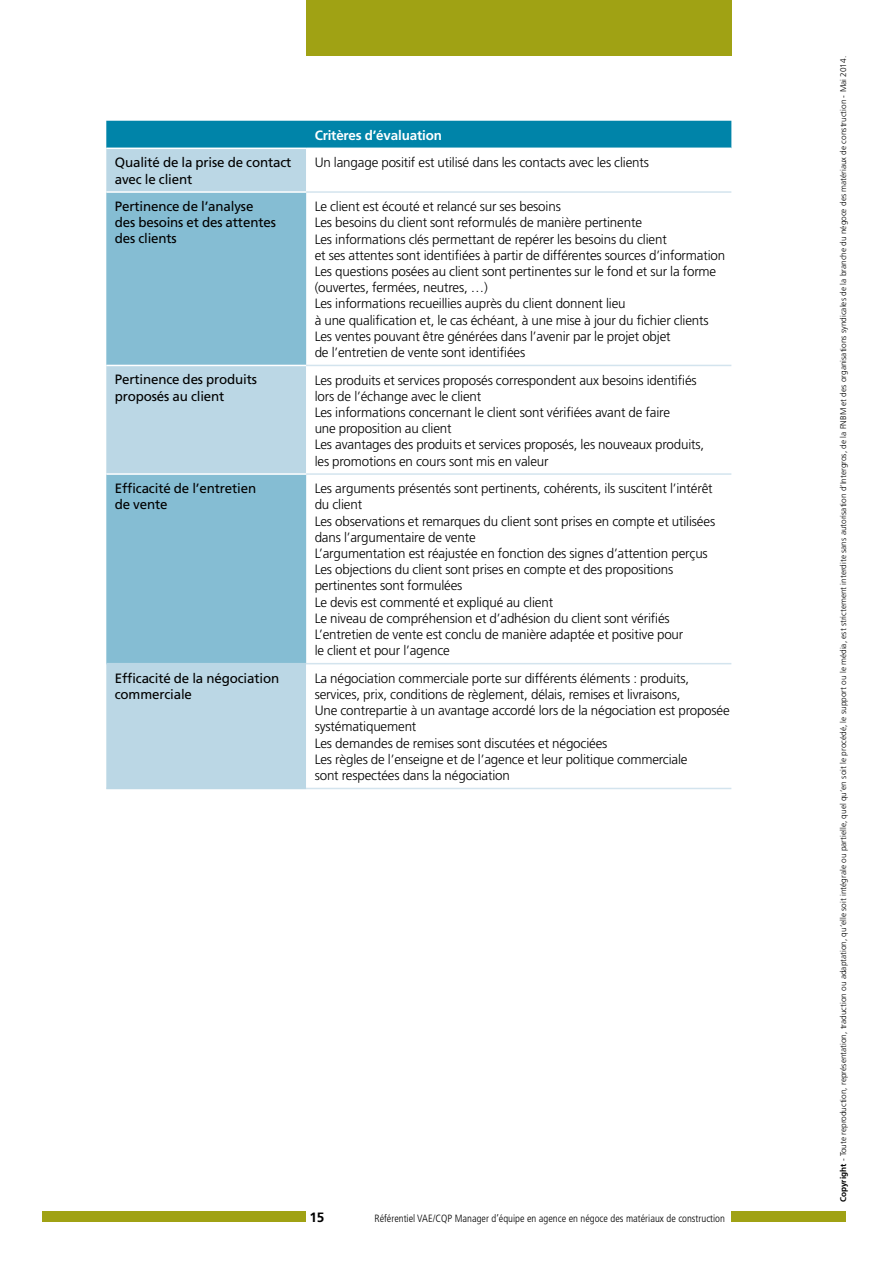
<style>
.page{position:relative;width:893px;height:1263px;background:#fff}
.page>*{position:absolute;margin:0;border:0;box-sizing:border-box;transform-origin:0 0}
._3-Texte_tableau_noi{font:300 13.5px/16.2px "Frutiger";letter-spacing:-.01em;color:#000}
._3-Tableau_texte_Rom{font:13.5px/16.2px "Frutiger";letter-spacing:-.01em;color:#000}
._3-Texte_blanc_gras{font:700 13.5px "Frutiger";letter-spacing:-.01em;color:#fff}
.t1{font:700 13.5px "Frutiger";color:#000}
.t2{font:300 condensed 10.5px "Frutiger";color:#000}
.t3{font:300 8.25px "Frutiger";color:#000}
.s1{font-weight:700}
</style>
<div class="page">
<div style="left:731px;top:1211px;width:115px;height:10px;background:#a0a214"></div>
<div style="left:43px;top:1211px;width:263px;height:10px;background:#a0a214"></div>
<div style="left:306px;top:0;width:425px;height:55px;background:#a0a214"></div>
<div style="left:106px;top:121px;width:625px;height:27px;background:#0084a9"></div>
<div style="left:106px;top:149px;width:200px;height:639px;background:#bbd7e5"></div>
<svg style="left:306px;top:193px;width:425px;height:595px"></svg>
<svg style="left:106px;top:193px;width:200px;height:470px;background:#91c3d7"></svg>
<hr style="left:106px;top:365px;width:200px;height:1px;background:#fff">
<hr style="left:106px;top:473px;width:200px;height:2px;background:#fff">
<hr style="left:106px;top:191px;width:200px;height:2px;background:#fff">
<hr style="left:306px;top:663px;width:425px;height:1px;background:#d3e4ee">
<hr style="left:306px;top:788px;width:425px;height:1px;background:#d3e4ee">
<hr style="left:106px;top:663px;width:200px;height:1px;background:#bbd7e5">
<hr style="left:106px;top:788px;width:200px;height:1px;background:#bbd7e5">
<hr style="left:306px;top:191px;width:425px;height:2px;background:#d3e4ee">
<hr style="left:306px;top:365px;width:425px;height:1px;background:#d3e4ee">
<hr style="left:306px;top:473px;width:425px;height:2px;background:#d3e4ee">
<p class="_3-Texte_blanc_gras" style="left:315px;top:127px;width:129px">Critères d’évaluation</p>
<p class="_3-Tableau_texte_Rom" style="left:115px;top:154px;width:178px">Qualité de la prise de contact avec le client</p>
<p class="_3-Texte_tableau_noi" style="left:315px;top:155px;width:336px">Un langage positif est utilisé dans les contacts avec les clients</p>
<p class="_3-Tableau_texte_Rom" style="left:115px;top:198px;width:163px">Pertinence de l’analyse des besoins et des attentes des clients</p>
<p class="_3-Texte_tableau_noi" style="left:315px;top:198px;width:248px">Le client est écouté et relancé sur ses besoins</p>
<p class="_3-Texte_tableau_noi" style="left:315px;top:215px;width:329px">Les besoins du client sont reformulés de manière pertinente</p>
<p class="_3-Texte_tableau_noi" style="left:315px;top:231px;width:412px">Les informations clés permettant de repérer les besoins du client<br>et ses attentes sont identifiées à partir de différentes sources d’information</p>
<p class="_3-Texte_tableau_noi" style="left:315px;top:263px;width:403px">Les questions posées au client sont pertinentes sur le fond et sur la forme (ouvertes, fermées, neutres, …)</p>
<p class="_3-Texte_tableau_noi" style="left:315px;top:296px;width:395px">Les informations recueillies auprès du client donnent lieu<br>à une qualification et, le cas échéant, à une mise à jour du fichier clients</p>
<p class="_3-Texte_tableau_noi" style="left:315px;top:328px;width:358px">Les ventes pouvant être générées dans l’avenir par le projet objet de l’entretien de vente sont identifiées</p>
<p class="_3-Tableau_texte_Rom" style="left:115px;top:371px;width:144px">Pertinence des produits proposés au client</p>
<p class="_3-Texte_tableau_noi" style="left:315px;top:372px;width:384px">Les produits et services proposés correspondent aux besoins identifiés lors de l’échange avec le client</p>
<p class="_3-Texte_tableau_noi" style="left:315px;top:404px;width:357px">Les informations concernant le client sont vérifiées avant de faire une proposition au client</p>
<p class="_3-Texte_tableau_noi" style="left:315px;top:437px;width:391px">Les avantages des produits et services proposés, les nouveaux produits, les promotions en cours sont mis en valeur</p>
<p class="_3-Tableau_texte_Rom" style="left:115px;top:480px;width:143px">Efficacité de l’entretien de vente</p>
<p class="_3-Texte_tableau_noi" style="left:315px;top:480px;width:400px">Les arguments présentés sont pertinents, cohérents, ils suscitent l’intérêt du client</p>
<p class="_3-Texte_tableau_noi" style="left:315px;top:513px;width:402px">Les observations et remarques du client sont prises en compte et utilisées dans l’argumentaire de vente</p>
<p class="_3-Texte_tableau_noi" style="left:315px;top:545px;width:395px">L’argumentation est réajustée en fonction des signes d’attention perçus</p>
<p class="_3-Texte_tableau_noi" style="left:315px;top:561px;width:360px">Les objections du client sont prises en compte et des propositions pertinentes sont formulées</p>
<p class="_3-Texte_tableau_noi" style="left:315px;top:594px;width:240px">Le devis est commenté et expliqué au client</p>
<p class="_3-Texte_tableau_noi" style="left:315px;top:610px;width:357px">Le niveau de compréhension et d’adhésion du client sont vérifiés</p>
<p class="_3-Texte_tableau_noi" style="left:315px;top:626px;width:370px">L’entretien de vente est conclu de manière adaptée et positive pour le client et pour l’agence</p>
<p class="_3-Tableau_texte_Rom" style="left:115px;top:670px;width:166px">Efficacité de la négociation commerciale</p>
<p class="_3-Texte_tableau_noi" style="left:315px;top:670px;width:376px">La négociation commerciale porte sur différents éléments : produits, services, prix, conditions de règlement, délais, remises et livraisons,</p>
<p class="_3-Texte_tableau_noi" style="left:315px;top:702px;width:417px">Une contrepartie à un avantage accordé lors de la négociation est proposée systématiquement</p>
<p class="_3-Texte_tableau_noi" style="left:315px;top:735px;width:294px">Les demandes de remises sont discutées et négociées</p>
<p class="_3-Texte_tableau_noi" style="left:315px;top:751px;width:374px">Les règles de l’enseigne et de l’agence et leur politique commerciale sont respectées dans la négociation</p>
<p class="t1" style="left:309px;top:1209px;width:17px">15</p>
<p class="t2" style="left:374px;top:1212px;width:352px">Référentiel VAE/CQP Manager d’équipe en agence en négoce des matériaux de construction</p>
<p class="t3" style="left:839px;top:1202px;width:1148px;rotate:-90deg"><span class="s1">Copyright</span> - Toute reproduction, représentation, traduction ou adaptation, qu’elle soit intégrale ou partielle, quel qu’en soit le procédé, le support ou le média, est strictement interdite sans autorisation d’Intergros, de la FNBM et des organisations syndicales de la branche du négoce des matériaux de construction - Mai 2014.</p>
</div>
